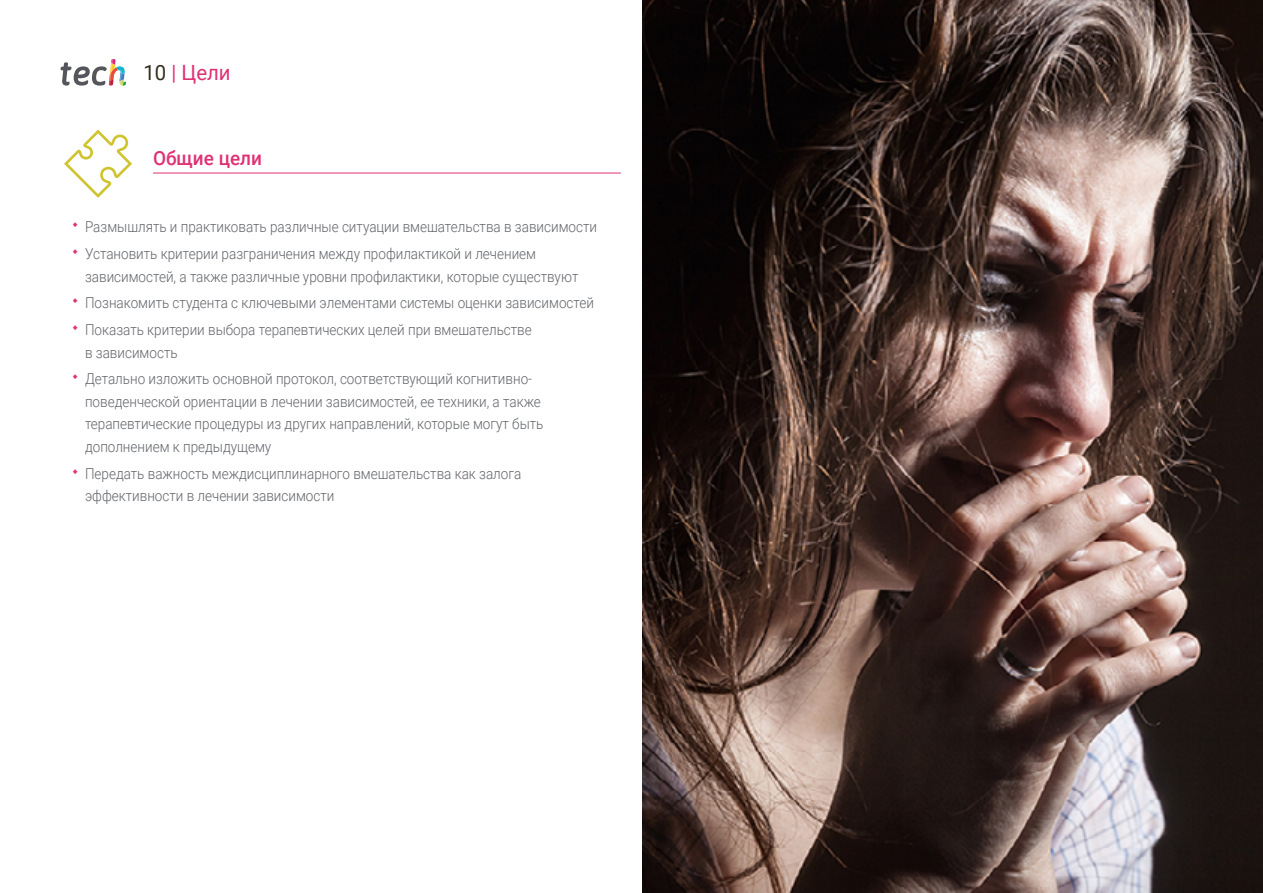
<style>
.page{position:relative;width:1263px;height:893px;background:#fff}
.page>*{position:absolute;margin:0;border:0;box-sizing:border-box;transform-origin:0 0}
.t1{font:21px "Roboto";color:#df3174}
.t2{font:500 19.5px "Roboto";color:#df3174}
.t3{font:300 15px/26.7px "Roboto";color:#61646a;scale:.9 1}
.s1{color:#312e20}
</style>
<div class="page">
<hr style="left:153px;top:173px;width:468px;height:1px;background:#df3174">
<svg style="left:64px;top:130px;width:68px;height:68px"></svg>
<img style="left:642px;top:0;width:621px;height:893px">
<svg style="left:61px;top:59px;width:65px;height:27px"></svg>
<h1 class="t1" style="left:144px;top:57px;width:89px"><span class="s1">10</span> | Цели</h1>
<h2 class="t2" style="left:153px;top:144px;width:110px">Общие цели</h2>
<p class="t3" style="left:85px;top:213px;width:570px">Размышлять и практиковать различные ситуации вмешательства в зависимости<br>Установить критерии разграничения между профилактикой и лечением</p>
<p class="t3" style="left:85px;top:262px;width:567px">зависимостей, а также различные уровни профилактики, которые существуют<br>Познакомить студента с ключевыми элементами системы оценки зависимостей<br>Показать критерии выбора терапевтических целей при вмешательстве</p>
<p class="t3" style="left:85px;top:338px;width:498px">в зависимость<br>Детально изложить основной протокол, соответствующий когнитивно-</p>
<p class="t3" style="left:85px;top:390px;width:511px;line-height:22.5px">поведенческой ориентации в лечении зависимостей, ее техники, а также терапевтические процедуры из других направлений, которые могут быть дополнением к предыдущему</p>
<p class="t3" style="left:85px;top:461px;width:486px;line-height:22.5px">Передать важность междисциплинарного вмешательства как залога эффективности в лечении зависимости</p>
</div>
